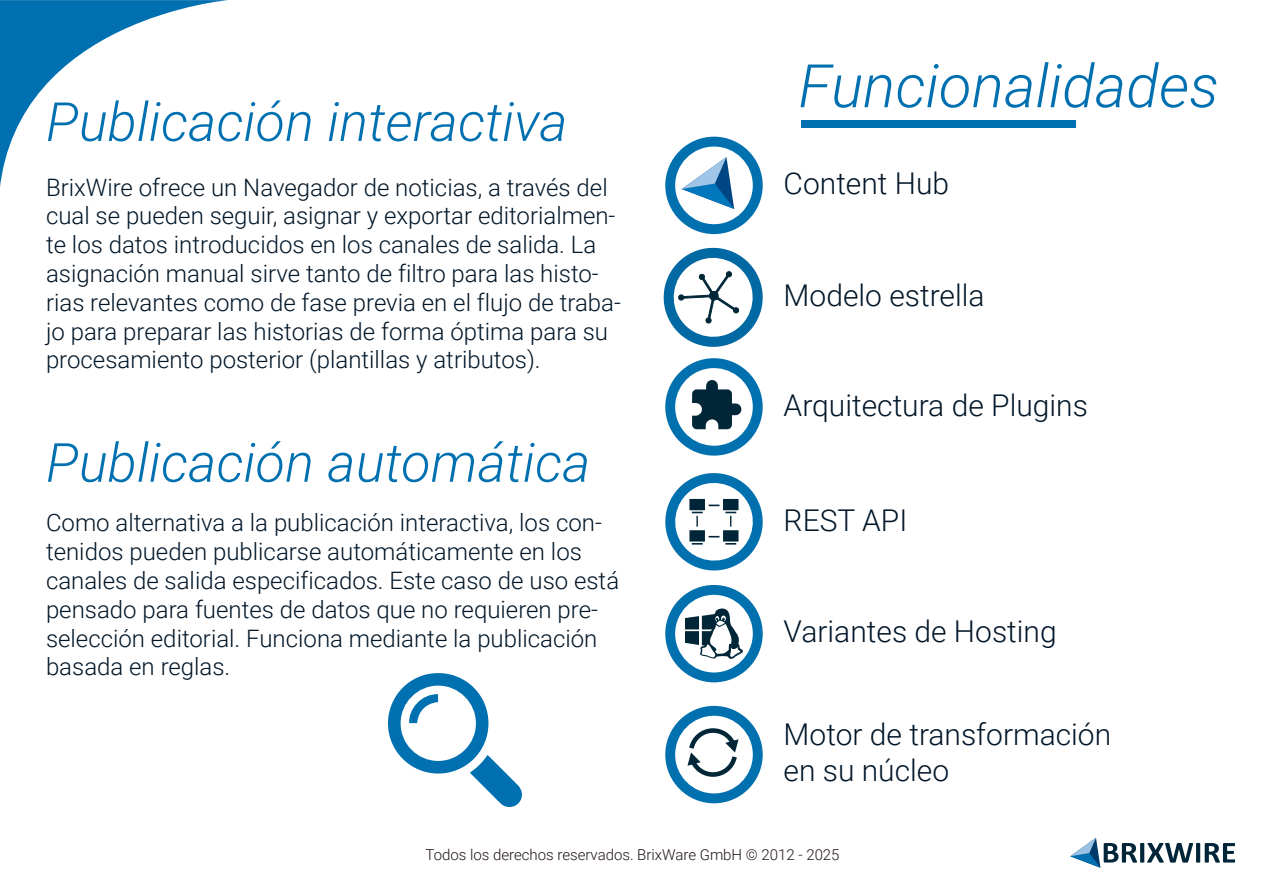
<style>
.page{position:relative;width:1263px;height:893px;background:#fff}
.page>*{position:absolute;margin:0;border:0;box-sizing:border-box;transform-origin:0 0}
.t1{font:italic 300 60px "Roboto";color:#0070b0}
.t2{font:italic 300 54px "Roboto";color:#0070b0}
.t3{font:300 30px/36px "Roboto";color:#001628}
.t4{font:300 24px/28.8px "Roboto";color:#001628}
.t5{font:300 15px "Roboto";color:#1f1410}
</style>
<div class="page">
<svg style="left:388px;top:673px;width:134px;height:134px"></svg>
<div style="left:800px;top:120px;width:275px;height:7px;background:#0070b0"></div>
<svg style="left:663px;top:247px;width:100px;height:209px"></svg>
<svg style="left:665px;top:585px;width:98px;height:97px"></svg>
<svg style="left:665px;top:473px;width:98px;height:98px"></svg>
<svg style="left:665px;top:706px;width:98px;height:97px"></svg>
<svg style="left:665px;top:137px;width:98px;height:97px"></svg>
<svg style="left:0;top:0;width:228px;height:187px"></svg>
<svg style="left:1070px;top:838px;width:165px;height:30px"></svg>
<h2 class="t2" style="left:46px;top:84px;width:523px">Publicación interactiva</h2>
<p class="t4" style="left:46px;top:172px;width:576px">BrixWire ofrece un Navegador de noticias, a través del cual se pueden seguir, asignar y exportar editorialmen&shy;te los datos introducidos en los canales de salida. La asignación manual sirve tanto de filtro para las histo&shy;rias relevantes como de fase previa en el flujo de traba&shy;jo para preparar las historias de forma óptima para su procesamiento posterior (plantillas y atributos).</p>
<h2 class="t2" style="left:46px;top:425px;width:546px">Publicación automática</h2>
<p class="t4" style="left:46px;top:507px;width:575px">Como alternativa a la publicación interactiva, los con&shy;tenidos pueden publicarse automáticamente en los canales de salida especificados. Este caso de uso está pensado para fuentes de datos que no requieren pre&shy;selección editorial. Funciona mediante la publicación basada en reglas.</p>
<h1 class="t1" style="left:798px;top:44px;width:422px">Funcionalidades</h1>
<p class="t3" style="left:784px;top:164px;width:167px">Content Hub</p>
<p class="t3" style="left:784px;top:276px;width:202px">Modelo estrella</p>
<p class="t3" style="left:784px;top:386px;width:306px">Arquitectura de Plugins</p>
<p class="t3" style="left:784px;top:501px;width:125px">REST API</p>
<p class="t3" style="left:784px;top:613px;width:275px">Variantes de Hosting</p>
<p class="t3" style="left:784px;top:716px;width:329px">Motor de transformación en su núcleo</p>
<p class="t5" style="left:425px;top:844px;width:416px">Todos los derechos reservados. BrixWare GmbH © 2012 - 2025</p>
</div>
